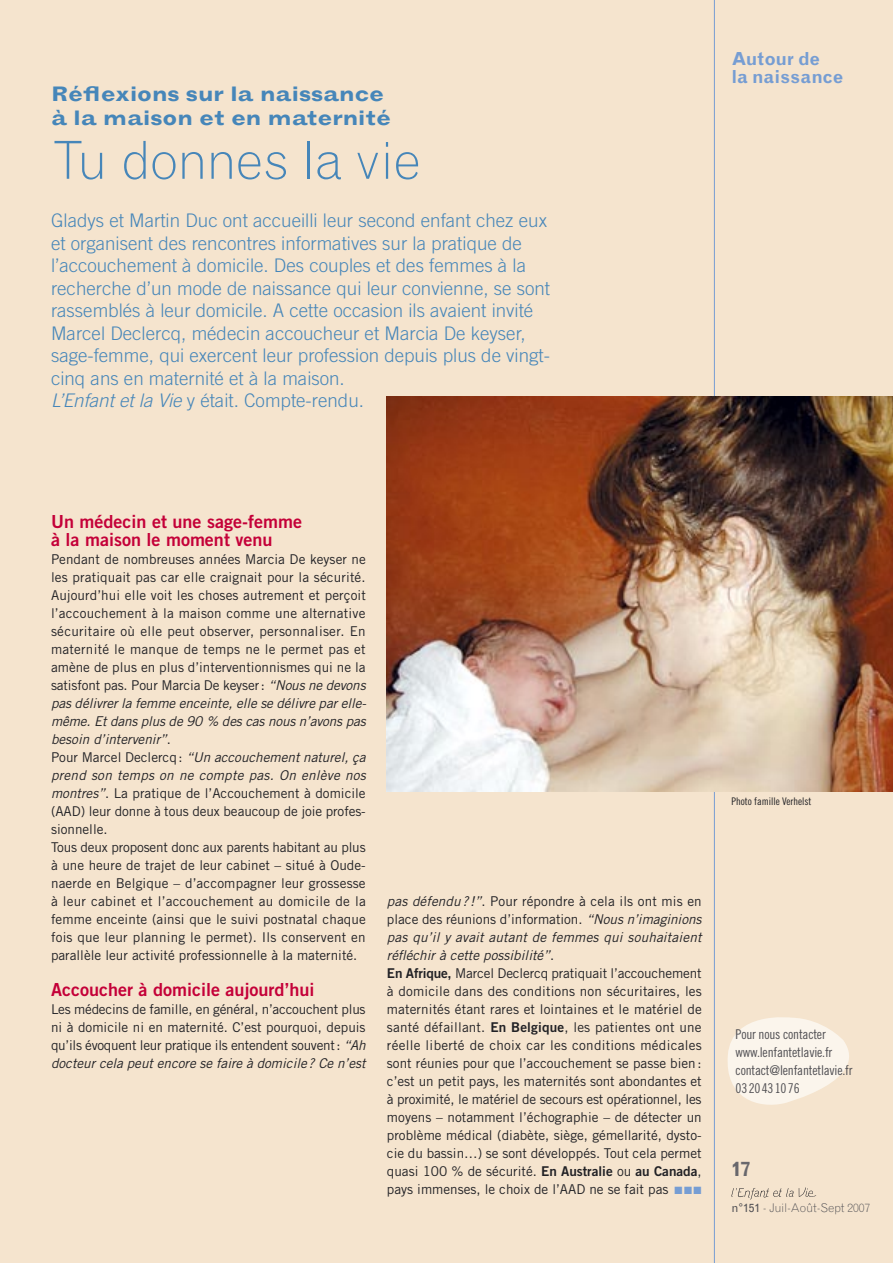
<style>
.page{position:relative;width:893px;height:1263px;background:#f5e4ce}
.page>*{position:absolute;margin:0;border:0;box-sizing:border-box;transform-origin:0 0}
.t1{font:300 52.5px "Grotesque";letter-spacing:-.02em;color:#4686b9}
.t2{font:700 expanded 21px/24px "Grotesque";color:#4686b9}
.t3{font:700 19.5px "Grotesque";color:#68676c}
.t4{font:300 18.75px/22.5px "Trade Gothic";color:#4686b9}
.t5{font:18px/18px "Trade Gothic Bold Two";color:#c40038}
.t6{font:700 18px/18px "Grotesque";letter-spacing:-.005em;color:#769dd3}
.t7{font:13.5px/18px "Trade Gothic";color:#212125}
.t8{font:13.5px/18px "Trade Gothic Cond Eighteen";letter-spacing:-.015em;color:#515054}
.t9{font:300 12px "Grotesque";letter-spacing:-.01em;color:#515054}
.t10{font:10.5px "Trade Gothic Cond Eighteen";color:#212125}
.t11{font:10.5px "Zapf Dingbats";color:#769dd3}
.s1{font-style:italic}
.s2{font-family:"Trade Gothic Bold Two"}
.s3{font-weight:400}
</style>
<div class="page">
<hr style="left:714px;top:0;width:1px;height:1263px;background:#769dd3">
<svg style="left:799px;top:1187px;width:17px;height:10px"></svg>
<svg style="left:731px;top:1188px;width:62px;height:11px"></svg>
<img style="left:387px;top:397px;width:506px;height:395px">
<svg style="left:727px;top:1017px;width:122px;height:88px"></svg>
<h2 class="t2" style="left:51px;top:81px;width:342px">Réflexions sur la naissance à la maison et en maternité</h2>
<h1 class="t1" style="left:51px;top:129px;width:371px">Tu donnes la vie</h1>
<p class="t4" style="left:51px;top:209px;width:501px">Gladys et Martin Duc ont accueilli leur second enfant chez eux et organisent des rencontres informatives sur la pratique de l’accouchement à domicile. Des couples et des femmes à la recherche d’un mode de naissance qui leur convienne, se sont rassemblés à leur domicile. A cette occasion ils avaient invité Marcel Declercq, médecin accoucheur et Marcia De keyser, sage-femme, qui exercent leur profession depuis plus de vingt&shy;cinq ans en maternité et à la maison.<br><span class="s1">L’Enfant et la Vie</span> y était. Compte-rendu.</p>
<h3 class="t6" style="left:731px;top:49px;width:114px">Autour de<br>la naissance</h3>
<h3 class="t5" style="left:51px;top:512px;width:252px">Un médecin et une sage-femme à la maison le moment venu</h3>
<p class="t7" style="left:51px;top:550px;width:316px">Pendant de nombreuses années Marcia De keyser ne les pratiquait pas car elle craignait pour la sécurité.<br>Aujourd’hui elle voit les choses autrement et perçoit l’accouchement à la maison comme une alternative sécuritaire où elle peut observer, personnaliser. En maternité le manque de temps ne le permet pas et amène de plus en plus d’interventionnismes qui ne la satisfont pas. Pour Marcia De keyser : <span class="s1">“Nous ne devons pas délivrer la femme enceinte, elle se délivre par elle&shy;même. Et dans plus de 90 % des cas nous n’avons pas besoin d’intervenir”</span>.<br>Pour Marcel Declercq : <span class="s1">“Un accouchement naturel, ça prend son temps on ne compte pas. On enlève nos montres”</span>. La pratique de l’Accouchement à domicile (AAD) leur donne à tous deux beaucoup de joie profes&shy;sionnelle.<br>Tous deux proposent donc aux parents habitant au plus à une heure de trajet de leur cabinet – situé à Oude&shy;naerde en Belgique – d’accompagner leur grossesse à leur cabinet et l’accouchement au domicile de la femme enceinte (ainsi que le suivi postnatal chaque fois que leur planning le permet). Ils conservent en parallèle leur activité professionnelle à la maternité.</p>
<h3 class="t5" style="left:51px;top:980px;width:265px">Accoucher à domicile aujourd’hui</h3>
<p class="t7" style="left:51px;top:1000px;width:316px;text-align:justify">Les médecins de famille, en général, n’accouchent plus ni à domicile ni en maternité. C’est pourquoi, depuis qu’ils évoquent leur pratique ils entendent souvent : <span class="s1">“Ah docteur cela peut encore se faire à domicile ? Ce n’est</span></p>
<p class="t7" style="left:387px;top:892px;width:316px"><span class="s1">pas défendu ? !”</span>. Pour répondre à cela ils ont mis en place des réunions d’information. <span class="s1">“Nous n’imaginions pas qu’il y avait autant de femmes qui souhaitaient réfléchir à cette possibilité”</span>.<br><span class="s2">En Afrique,</span> Marcel Declercq pratiquait l’accouchement à domicile dans des conditions non sécuritaires, les maternités étant rares et lointaines et le matériel de santé défaillant. <span class="s2">En Belgique</span>, les patientes ont une réelle liberté de choix car les conditions médicales sont réunies pour que l’accouchement se passe bien : c’est un petit pays, les maternités sont abondantes et à proximité, le matériel de secours est opérationnel, les moyens – notamment l’échographie – de détecter un problème médical (diabète, siège, gémellarité, dysto&shy;cie du bassin…) se sont développés. Tout cela permet quasi 100 % de sécurité. <span class="s2">En Australie</span> ou <span class="s2">au Canada</span>, pays immenses, le choix de l’AAD ne se fait pas</p>
<p class="t11" style="left:674px;top:1185px;width:29px">■■■</p>
<p class="t10" style="left:731px;top:795px;width:82px">Photo famille Verhelst</p>
<p class="t8" style="left:736px;top:1025px;width:118px">Pour nous contacter www.lenfantetlavie.fr contact@lenfantetlavie.fr<br>03 20 43 10 76</p>
<h3 class="t3" style="left:731px;top:1157px;width:20px">17</h3>
<p class="t9" style="left:731px;top:1200px;width:140px"><span class="s3">n°151</span> - Juil-Août-Sept 2007</p>
</div>
